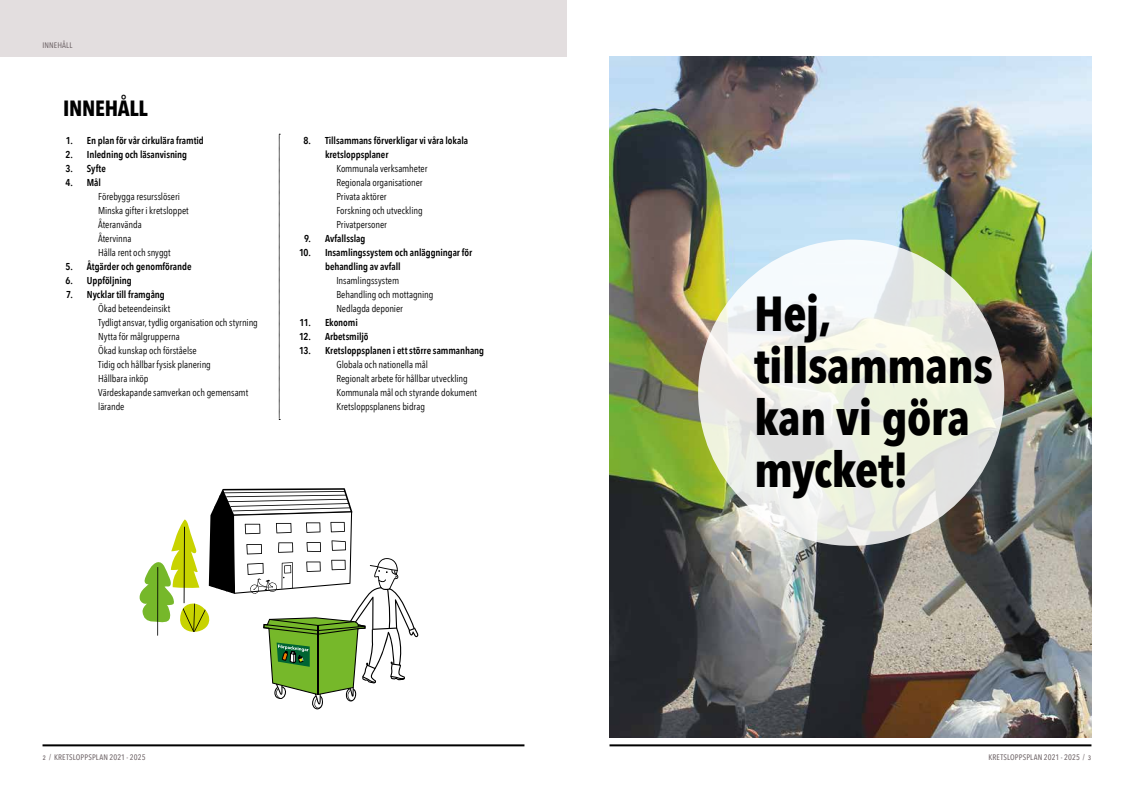
<style>
.page{position:relative;width:1134px;height:794px;background:#fff}
.page>*{position:absolute;margin:0;border:0;box-sizing:border-box;transform-origin:0 0}
.t1{font:700 49px/52px "Avenir Next Condensed";letter-spacing:-.015em;color:#000}
.t2{font:700 22px "Avenir Next Condensed";letter-spacing:-.015em;color:#000}
.t3{font:10px/14px "Avenir Next Condensed";letter-spacing:-.005em;color:#000}
.t4{font:600 10px/14px "Avenir Next Condensed";letter-spacing:-.005em;color:#000}
.t5{font:500 8px "Avenir Next Condensed";letter-spacing:.015em;color:#746a6d}
</style>
<div class="page">
<hr style="left:43px;top:744px;width:481px;height:2px;background:#000">
<hr style="left:609px;top:744px;width:482px;height:2px;background:#000">
<div style="left:0;top:0;width:567px;height:57px;background:#e3dedf"></div>
<img style="left:609px;top:57px;width:482px;height:680px">
<svg style="left:698px;top:240px;width:306px;height:306px"></svg>
<svg style="left:140px;top:488px;width:278px;height:221px"></svg>
<svg style="left:279px;top:134px;width:1px;height:286px"></svg>
<p class="t5" style="left:43px;top:40px;width:31px">INNEHÅLL</p>
<h2 class="t2" style="left:63px;top:95px;width:86px">INNEHÅLL</h2>
<p class="t4" style="left:66px;top:133px;width:140px">1. En plan för vår cirkulära framtid</p>
<p class="t4" style="left:65px;top:147px;width:123px">2. Inledning och läsanvisning</p>
<p class="t4" style="left:65px;top:161px;width:42px">3. Syfte</p>
<p class="t4" style="left:65px;top:175px;width:37px">4. Mål</p>
<p class="t3" style="left:98px;top:189px;width:92px">Förebygga resursslöseri<br>Minska gifter i kretsloppet<br>Återanvända<br>Återvinna<br>Hålla rent och snyggt</p>
<p class="t4" style="left:66px;top:259px;width:128px">5. Åtgärder och genomförande</p>
<p class="t4" style="left:65px;top:273px;width:68px">6. Uppföljning</p>
<p class="t4" style="left:66px;top:287px;width:100px">7. Nycklar till framgång</p>
<p class="t3" style="left:98px;top:301px;width:161px">Ökad beteendeinsikt<br>Tydligt ansvar, tydlig organisation och styrning<br>Nytta för målgrupperna<br>Ökad kunskap och förståelse<br>Tidig och hållbar fysisk planering<br>Hållbara inköp<br>Värdeskapande samverkan och gemensamt lärande</p>
<p class="t4" style="left:325px;top:133px;width:145px;text-indent:-21px">8. Tillsammans förverkligar vi våra lokala kretsloppsplaner</p>
<p class="t3" style="left:336px;top:161px;width:93px">Kommunala verksamheter<br>Regionala organisationer<br>Privata aktörer<br>Forskning och utveckling<br>Privatpersoner</p>
<p class="t4" style="left:304px;top:231px;width:63px">9. Avfallsslag</p>
<p class="t4" style="left:325px;top:245px;width:149px;text-indent:-26px">10. Insamlingssystem och anläggningar för behandling av avfall</p>
<p class="t3" style="left:336px;top:273px;width:99px">Insamlingssystem<br>Behandling och mottagning<br>Nedlagda deponier</p>
<p class="t4" style="left:300px;top:315px;width:60px">11. Ekonomi</p>
<p class="t4" style="left:299px;top:329px;width:71px">12. Arbetsmiljö</p>
<p class="t4" style="left:299px;top:343px;width:187px">13. Kretsloppsplanen i ett större sammanhang</p>
<p class="t3" style="left:336px;top:357px;width:142px">Globala och nationella mål<br>Regionalt arbete för hållbar utveckling Kommunala mål och styrande dokument Kretsloppsplanens bidrag</p>
<h1 class="t1" style="left:754px;top:288px;width:240px">Hej, tillsammans kan vi göra mycket!</h1>
<p class="t5" style="left:43px;top:752px;width:105px">2 / KRETSLOPPSPLAN 2021 - 2025</p>
<p class="t5" style="left:988px;top:752px;width:105px">KRETSLOPPSPLAN 2021 - 2025 / 3</p>
</div>
